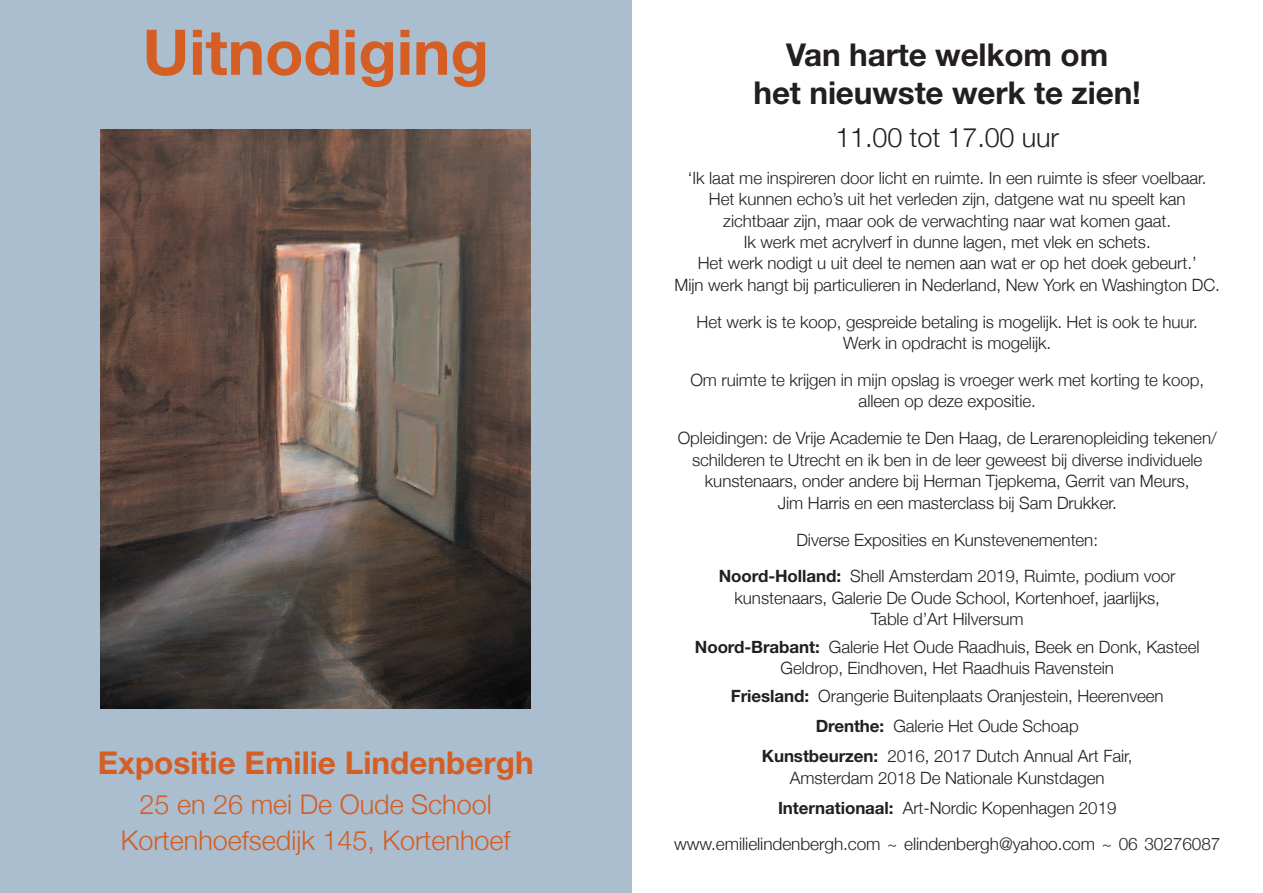
<style>
.page{position:relative;width:1263px;height:893px;background:#fff}
.page>*{position:absolute;margin:0;border:0;box-sizing:border-box;transform-origin:0 0}
.t1{font:700 63px "Helvetica Neue";color:#d45e24}
.t2{font:700 31.5px/38.2px "Helvetica Neue";letter-spacing:-.005em;color:#231f20;text-align:center}
.t3{font:700 31.5px "Helvetica Neue";color:#d45e24}
.t4{font:300 27px/36px "Helvetica Neue";color:#d45e24;text-align:center}
.t5{font:300 27px "Helvetica Neue";letter-spacing:-.005em;color:#231f20}
.t6{font:300 17.25px "Helvetica Neue";letter-spacing:-.005em;color:#231f20}
.t7{font:300 16.95px/21.5px "Helvetica Neue";letter-spacing:-.005em;color:#231f20;text-align:center}
.s1{font-weight:700}
</style>
<div class="page">
<div style="left:0;top:0;width:631px;height:893px;background:#aabed0"></div>
<img style="left:101px;top:129px;width:430px;height:579px">
<h1 class="t1" style="left:143px;top:13px;width:348px">Uitnodiging</h1>
<h2 class="t3" style="left:98px;top:743px;width:438px">Expositie Emilie Lindenbergh</h2>
<h3 class="t4" style="left:121px;top:785px;width:391px">25 en 26 mei De Oude School<br>Kortenhoefsedijk 145, Kortenhoef</h3>
<h2 class="t2" style="left:753px;top:35px;width:389px">Van harte welkom om<br>het nieuwste werk te zien!</h2>
<h3 class="t5" style="left:835px;top:115px;width:225px">11.00 tot 17.00 uur</h3>
<p class="t7" style="left:675px;top:166px;width:547px">‘Ik laat me inspireren door licht en ruimte. In een ruimte is sfeer voelbaar.<br>Het kunnen echo’s uit het verleden zijn, datgene wat nu speelt kan zichtbaar zijn, maar ook de verwachting naar wat komen gaat.<br>Ik werk met acrylverf in dunne lagen, met vlek en schets.<br>Het werk nodigt u uit deel te nemen aan wat er op het doek gebeurt.’<br>Mijn werk hangt bij particulieren in Nederland, New York en Washington DC.</p>
<p class="t7" style="left:696px;top:310px;width:503px">Het werk is te koop, gespreide betaling is mogelijk. Het is ook te huur.<br>Werk in opdracht is mogelijk.</p>
<p class="t7" style="left:690px;top:368px;width:515px">Om ruimte te krijgen in mijn opslag is vroeger werk met korting te koop, alleen op deze expositie.</p>
<p class="t7" style="left:678px;top:426px;width:540px">Opleidingen: de Vrije Academie te Den Haag, de Lerarenopleiding tekenen/ schilderen te Utrecht en ik ben in de leer geweest bij diverse individuele kunstenaars, onder andere bij Herman Tjepkema, Gerrit van Meurs,<br>Jim Harris en een masterclass bij Sam Drukker.</p>
<p class="t7" style="left:719px;top:520px;width:458px;line-height:36.9px">Diverse Exposities en Kunstevenementen:<br><span class="s1">Noord-Holland:</span> Shell Amsterdam 2019, Ruimte, podium voor</p>
<p class="t7" style="left:734px;top:586px;width:427px">kunstenaars, Galerie De Oude School, Kortenhoef, jaarlijks,<br>Table d’Art Hilversum</p>
<p class="t7" style="left:695px;top:635px;width:506px"><span class="s1">Noord-Brabant:</span> Galerie Het Oude Raadhuis, Beek en Donk, Kasteel<br>Geldrop, Eindhoven, Het Raadhuis Ravenstein</p>
<p class="t7" style="left:731px;top:680px;width:434px;line-height:30px"><span class="s1">Friesland:</span> Orangerie Buitenplaats Oranjestein, Heerenveen<br><span class="s1">Drenthe:</span> Galerie Het Oude Schoap<br><span class="s1">Kunstbeurzen:</span> 2016, 2017 Dutch Annual Art Fair,</p>
<p class="t7" style="left:778px;top:761px;width:340px;line-height:30px">Amsterdam 2018 De Nationale Kunstdagen<br><span class="s1">Internationaal:</span> Art-Nordic Kopenhagen 2019</p>
<p class="t6" style="left:674px;top:830px;width:548px">www.emilielindenbergh.com ~ elindenbergh@yahoo.com ~ 06 30276087</p>
</div>
